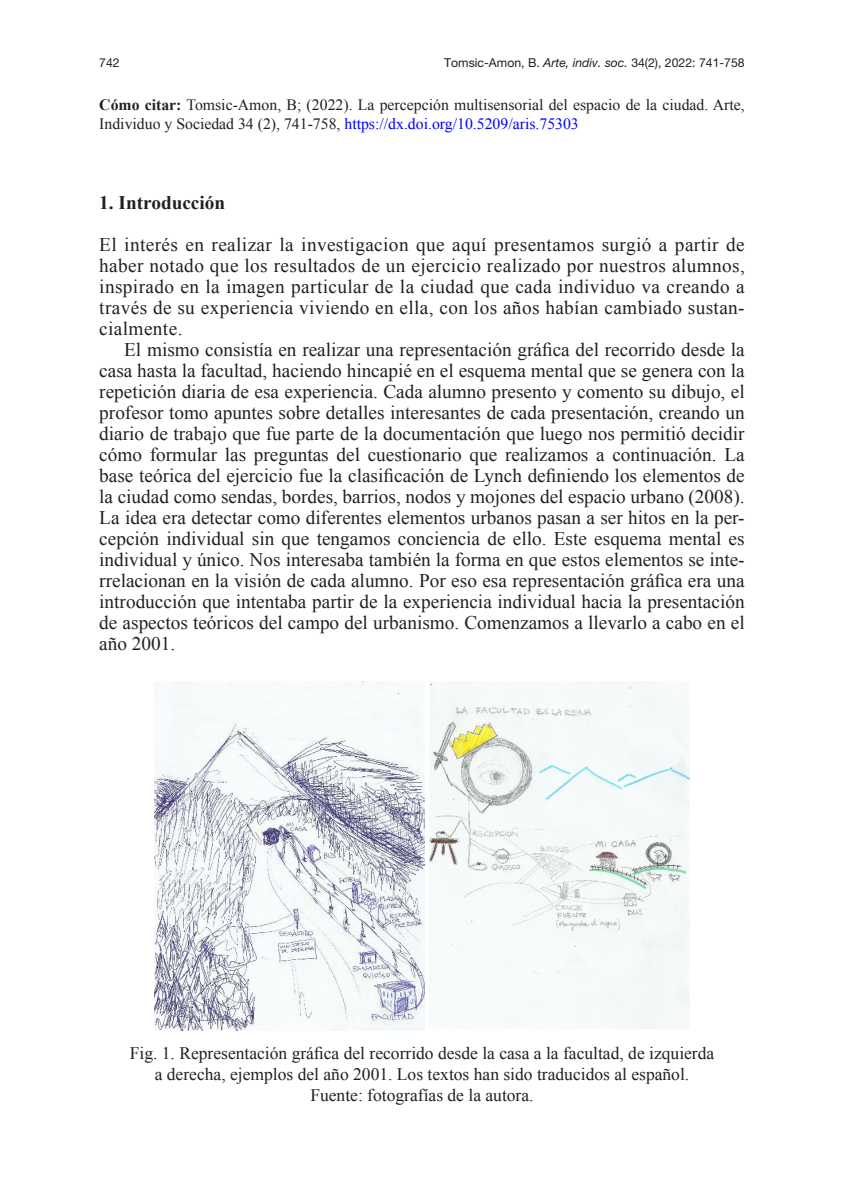
<style>
.page{position:relative;width:844px;height:1191px;background:#fff}
.page>*{position:absolute;margin:0;border:0;box-sizing:border-box;transform-origin:0 0}
.Galerada-parrafos{font:19.25px/21px "Times New Roman";color:#231f20;text-align:justify}
.Primer_parrafo{font:19.25px/21px "Times New Roman";letter-spacing:.02em;color:#231f20;text-align:justify}
.Epigrafe_1er_nivel{font:700 19.25px "Times New Roman";color:#231f20}
.Pie_de_figuras{font:17.5px/21px "Times New Roman";color:#231f20;text-align:center}
.Pie_de_figuras-2{font:17.5px "Times New Roman";color:#231f20}
.Como_citar{font:15.75px/18.9px "Times New Roman";color:#231f20}
.t1{font:12.25px "Helvetica Neue LT Pro";color:#231f20}
.s1{font-style:italic}
.s2{font-weight:700}
.s3{color:#00f}
.s4{font-style:inherit}
</style>
<div class="page">
<img style="left:154px;top:681px;width:270px;height:350px">
<img style="left:429px;top:681px;width:260px;height:347px">
<p class="t1" style="left:99px;top:55px;width:22px">742</p>
<p class="t1" style="left:444px;top:55px;width:302px">Tomsic-Amon, B. <span class="s1">Arte, indiv. soc.</span> 34(2), 2022: 741-758</p>
<p class="Como_citar" style="left:99px;top:95px;width:646px"><span class="s2">Cómo citar:</span> Tomsic-Amon, B; (2022). La percepción multisensorial del espacio de la ciudad. Arte,<br>Individuo y Sociedad 34 (2), 741-758, <span class="s3">https://dx.doi.org/10.5209/aris.75303</span></p>
<p class="Epigrafe_1er_nivel" style="left:99px;top:189px;width:127px">1. Introducción</p>
<p class="Primer_parrafo" style="left:99px;top:234px;width:647px">El interés en realizar la investigacion que aquí presentamos surgió a partir de haber notado que los resultados de un ejercicio realizado por nuestros alumnos, inspirado en la imagen particular de la ciudad que cada individuo va creando a través de su experiencia viviendo en ella, con los años habían cambiado sustan&shy;cialmente.</p>
<p class="Galerada-parrafos" style="left:99px;top:339px;width:646px;text-indent:25px"><span class="s4">El mismo consistía en realizar una representación gráfica del recorrido desde la </span>casa hasta la facultad, haciendo hincapié en el esquema mental que se genera con la repetición diaria de esa experiencia. Cada alumno presento y comento su dibujo, el profesor tomo apuntes sobre detalles interesantes de cada presentación, creando un diario de trabajo que fue parte de la documentación que luego nos permitió decidir cómo formular las preguntas del cuestionario que realizamos a continuación. La <span class="s4">base teórica del ejercicio fue la clasificación de Lynch definiendo los elementos de </span>la ciudad como sendas, bordes, barrios, nodos y mojones del espacio urbano (2008).<br>La idea era detectar como diferentes elementos urbanos pasan a ser hitos en la per&shy;cepción individual sin que tengamos conciencia de ello. Este esquema mental es <span class="s4">individual y único. Nos interesaba también la forma en que estos elementos se inte&shy;rrelacionan en la visión de cada alumno. Por eso esa representación gráfica era una </span>introducción que intentaba partir de la experiencia individual hacia la presentación de aspectos teóricos del campo del urbanismo. Comenzamos a llevarlo a cabo en el año 2001.</p>
<p class="Pie_de_figuras" style="left:130px;top:1042px;width:586px">Fig. 1. Representación gráfica del recorrido desde la casa a la facultad, de izquierda <span class="s4">a derecha, ejemplos del año 2001. Los textos han sido traducidos al español.</span></p>
<p class="Pie_de_figuras-2" style="left:310px;top:1083px;width:225px">Fuente: fotografías de la autora.</p>
</div>
